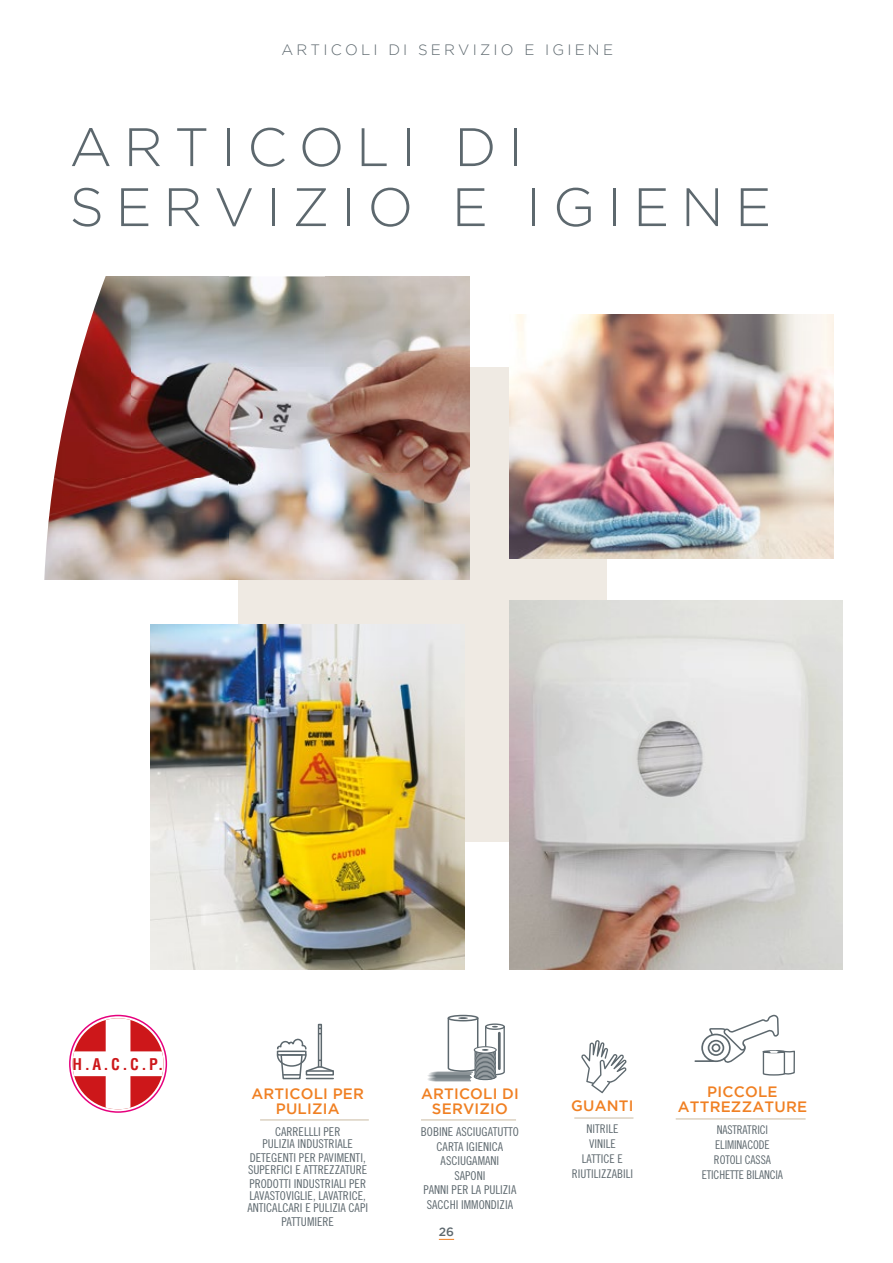
<style>
.page{position:relative;width:893px;height:1263px;background:#fff}
.page>*{position:absolute;margin:0;border:0;box-sizing:border-box;transform-origin:0 0}
.t1{font:300 54px/60px "Gotham";letter-spacing:.215em;color:#5d686e}
.t2{font:700 condensed 15.75px "Helvetica";color:#cd171a}
.t3{font:500 15px/15px "Gotham";letter-spacing:.015em;color:#f08023;text-align:center}
.t4{font:300 15px "Gotham";letter-spacing:.215em;color:#5d686e}
.t5{font:12.15px/14.5px "Trade Gothic LT Std Cn 18";color:#5d686e;text-align:center}
.t6{font:12px/15px "Trade Gothic LT Std Cn 18";letter-spacing:-.01em;color:#5d686e;text-align:center}
.t7{font:500 12px "Gotham";color:#5d686e}
</style>
<div class="page">
<div style="left:238px;top:368px;width:369px;height:474px;background:#efeae3"></div>
<img style="left:509px;top:600px;width:333px;height:369px">
<img style="left:278px;top:276px;width:47px;height:92px">
<img style="left:325px;top:276px;width:145px;height:92px">
<img style="left:278px;top:368px;width:192px;height:212px">
<img style="left:278px;top:624px;width:187px;height:345px">
<img style="left:509px;top:315px;width:324px;height:243px">
<img style="left:44px;top:276px;width:234px;height:845px">
<hr style="left:421px;top:1119px;width:95px;height:1px;background:#cfc2ad">
<div style="left:448px;top:1015px;width:30px;height:6px;border:2px solid #5d686e;border-radius:50%"></div>
<svg style="left:427px;top:1017px;width:78px;height:64px"></svg>
<hr style="left:260px;top:1119px;width:109px;height:1px;background:#cfc2ad">
<svg style="left:276px;top:1028px;width:58px;height:52px"></svg>
<div style="left:318px;top:1024px;width:4px;height:43px;border:2px solid #5d686e"></div>
<hr style="left:574px;top:1117px;width:59px;height:1px;background:#cfc2ad">
<svg style="left:581px;top:1040px;width:46px;height:53px"></svg>
<svg style="left:73px;top:1018px;width:91px;height:91px"></svg>
<div style="left:69px;top:1015px;width:98px;height:98px;border:2px solid #e6007d;border-radius:50%"></div>
<hr style="left:676px;top:1118px;width:130px;height:1px;background:#cfc2ad">
<svg style="left:694px;top:600px;width:102px;height:476px"></svg>
<svg style="left:439px;top:1239px;width:15px;height:1px"></svg>
<p class="t4" style="left:281px;top:42px;width:333px">ARTICOLI DI SERVIZIO E IGIENE</p>
<h1 class="t1" style="left:69px;top:116px;width:703px">ARTICOLI DI<br>SERVIZIO E IGIENE</h1>
<p class="t2" style="left:73px;top:1054px;width:92px">H.A.C.C.P.</p>
<p class="t3" style="left:251px;top:1086px;width:114px">ARTICOLI PER<br>PULIZIA</p>
<p class="t5" style="left:263px;top:1125px;width:92px;line-height:12px">CARRELLLI PER<br>PULIZIA INDUSTRIALE</p>
<p class="t5" style="left:248px;top:1151px;width:121px;line-height:12px;text-align:left">DETEGENTI PER PAVIMENTI,<br>SUPERFICI E ATTREZZATURE</p>
<p class="t5" style="left:247px;top:1178px;width:122px;line-height:12px;text-align:left">PRODOTTI INDUSTRIALI PER<br>LAVASTOVIGLIE, LAVATRICE,<br>ANTICALCARI E PULIZIA CAPI</p>
<p class="t5" style="left:281px;top:1214px;width:54px">PATTUMIERE</p>
<p class="t3" style="left:421px;top:1086px;width:99px">ARTICOLI DI<br>SERVIZIO</p>
<p class="t5" style="left:421px;top:1124px;width:100px">BOBINE ASCIUGATUTTO<br>CARTA IGIENICA<br>ASCIUGAMANI<br>SAPONI<br>PANNI PER LA PULIZIA<br>SACCHI IMMONDIZIA</p>
<p class="t7" style="left:439px;top:1225px;width:17px">26</p>
<p class="t3" style="left:571px;top:1098px;width:64px">GUANTI</p>
<p class="t6" style="left:572px;top:1121px;width:63px">NITRILE<br>VINILE<br>LATTICE E<br>RIUTILIZZABILI</p>
<p class="t3" style="left:678px;top:1084px;width:131px">PICCOLE<br>ATTREZZATURE</p>
<p class="t6" style="left:702px;top:1122px;width:83px">NASTRATRICI<br>ELIMINACODE<br>ROTOLI CASSA<br>ETICHETTE BILANCIA</p>
</div>
